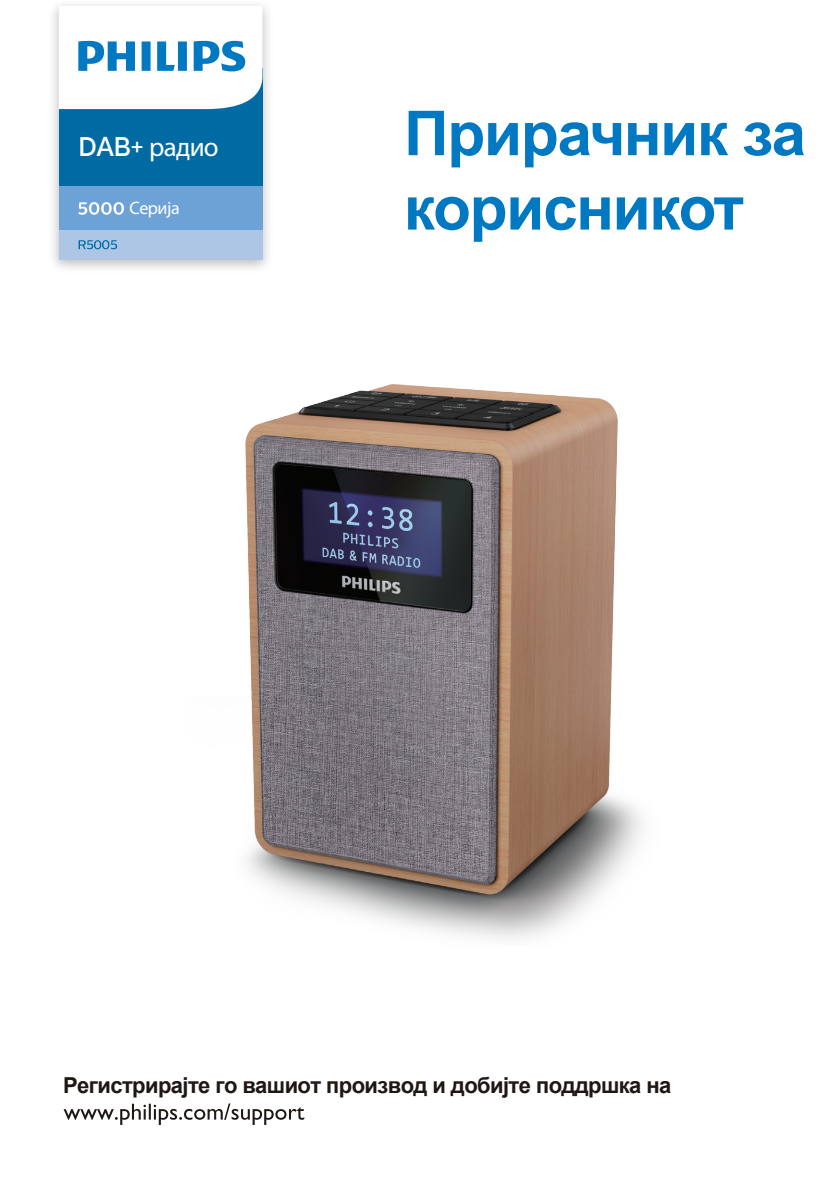
<style>
.page{position:relative;width:840px;height:1190px;background:#fff}
.page>*{position:absolute;margin:0;border:0;box-sizing:border-box;transform-origin:0 0}
.t1{font:700 62px/74.4px "Arial";letter-spacing:-.02em;color:#0079c2}
.t2{font:27px "Myriad Pro";letter-spacing:-.025em;color:#fff}
.t3{font:700 22px "Arial";letter-spacing:-.025em;color:#1f1713}
.t4{font:18px "Myriad Pro";letter-spacing:-.025em;color:#fff}
.s1{font-family:"Centrale Sans";font-weight:500}
</style>
<div class="page">
<img style="left:53px;top:4px;width:215px;height:265px">
<div style="left:59px;top:69px;width:203px;height:118px;background:#006ba3"></div>
<svg style="left:59px;top:6px;width:203px;height:103px"></svg>
<div style="left:59px;top:186px;width:203px;height:45px;background:#6ca2d6"></div>
<div style="left:59px;top:230px;width:203px;height:30px;background:#adc6e6"></div>
<svg style="left:79px;top:240px;width:38px;height:9px"></svg>
<svg style="left:78px;top:202px;width:46px;height:13px"></svg>
<img style="left:245px;top:384px;width:397px;height:555px">
<svg style="left:64px;top:1103px;width:240px;height:22px"></svg>
<p class="t2" style="left:78px;top:130px;width:142px"><span class="s1">DAB+</span> радио</p>
<p class="t4" style="left:129px;top:197px;width:52px">Серија</p>
<h1 class="t1" style="left:404px;top:97px;width:404px">Прирачник за корисникот</h1>
<p class="t3" style="left:63px;top:1070px;width:610px">Регистрирајте го вашиот производ и добијте поддршка на</p>
</div>
